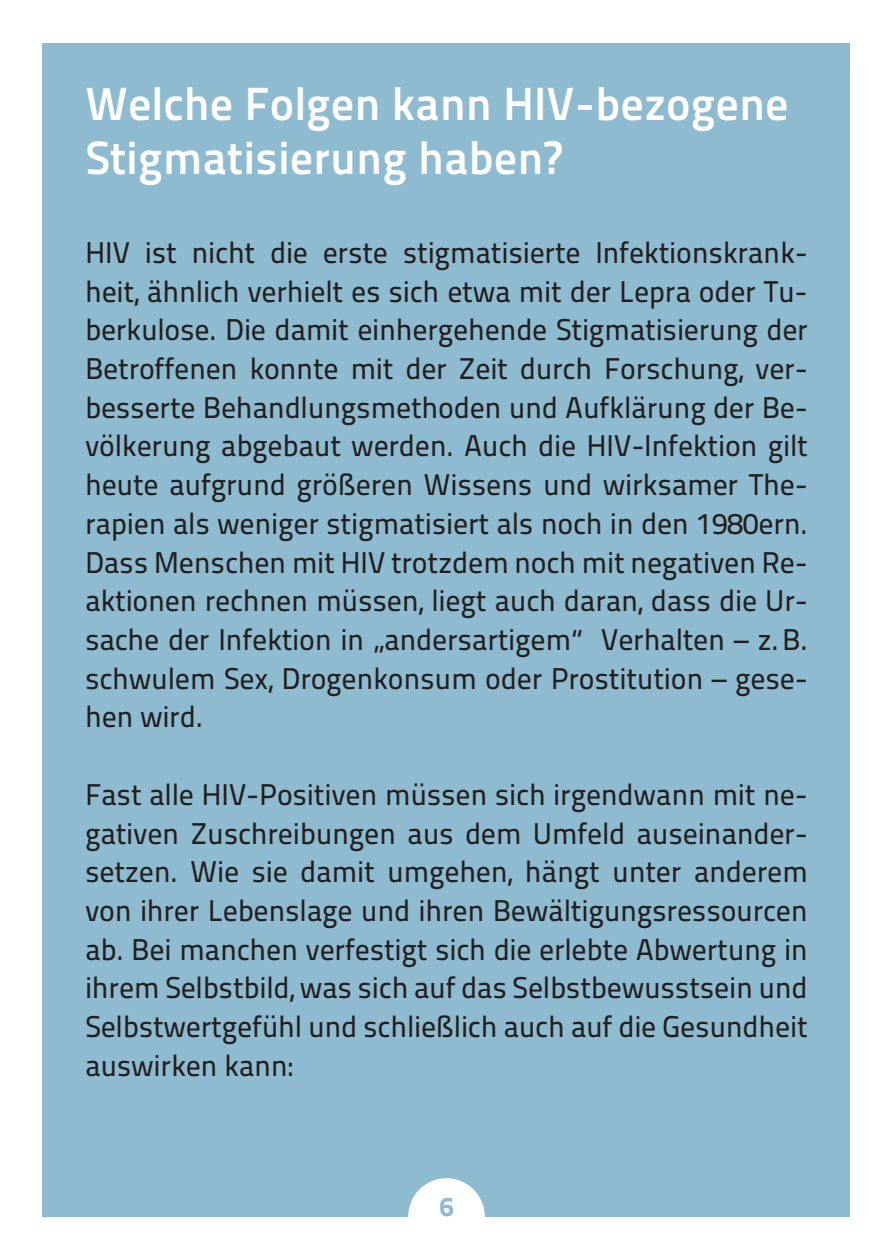
<style>
.page{position:relative;width:893px;height:1259px;background:#fff}
.page>*{position:absolute;margin:0;border:0;box-sizing:border-box;transform-origin:0 0}
.t1{font:46.5px/54px "Titillium Maps 26 L 750 wt";color:#fff}
.t2{font:30px/38.7px "Titillium Maps 26 L 500 wt";letter-spacing:-.01em;color:#231f20;text-align:justify}
.t3{font:27px "Titillium Maps 26 L 999 wt";color:#8ebbd0}
</style>
<div class="page">
<div style="left:43px;top:43px;width:807px;height:1173px;background:#8ebbd0"></div>
<div style="left:408px;top:1178px;width:77px;height:76px;background:#fff;border-radius:50%"></div>
<h1 class="t1" style="left:85px;top:74px;width:705px">Welche Folgen kann HIV-bezogene<br>Stigmatisierung haben?</h1>
<p class="t2" style="left:85px;top:231px;width:724px">HIV ist nicht die erste stigmatisierte Infektionskrank&shy;heit, ähnlich verhielt es sich etwa mit der Lepra oder Tu&shy;berkulose. Die damit einhergehende Stigmatisierung der Betroffenen konnte mit der Zeit durch Forschung, ver&shy;besserte Behandlungsmethoden und Aufklärung der Be&shy;völkerung abgebaut werden. Auch die HIV-Infektion gilt heute aufgrund größeren Wissens und wirksamer The&shy;rapien als weniger stigmatisiert als noch in den 1980ern.<br>Dass Menschen mit HIV trotzdem noch mit negativen Re&shy;aktionen rechnen müssen, liegt auch daran, dass die Ur&shy;sache der Infektion in „andersartigem“ Verhalten – z.B. schwulem Sex, Drogenkonsum oder Prostitution – gese&shy;hen wird.</p>
<p class="t2" style="left:85px;top:773px;width:724px">Fast alle HIV-Positiven müssen sich irgendwann mit ne&shy;gativen Zuschreibungen aus dem Umfeld auseinander&shy;setzen. Wie sie damit umgehen, hängt unter anderem von ihrer Lebenslage und ihren Bewältigungsressourcen ab. Bei manchen verfestigt sich die erlebte Abwertung in ihrem Selbstbild, was sich auf das Selbstbewusstsein und Selbstwertgefühl und schließlich auch auf die Gesundheit auswirken kann:</p>
<p class="t3" style="left:439px;top:1185px;width:16px">6</p>
</div>
